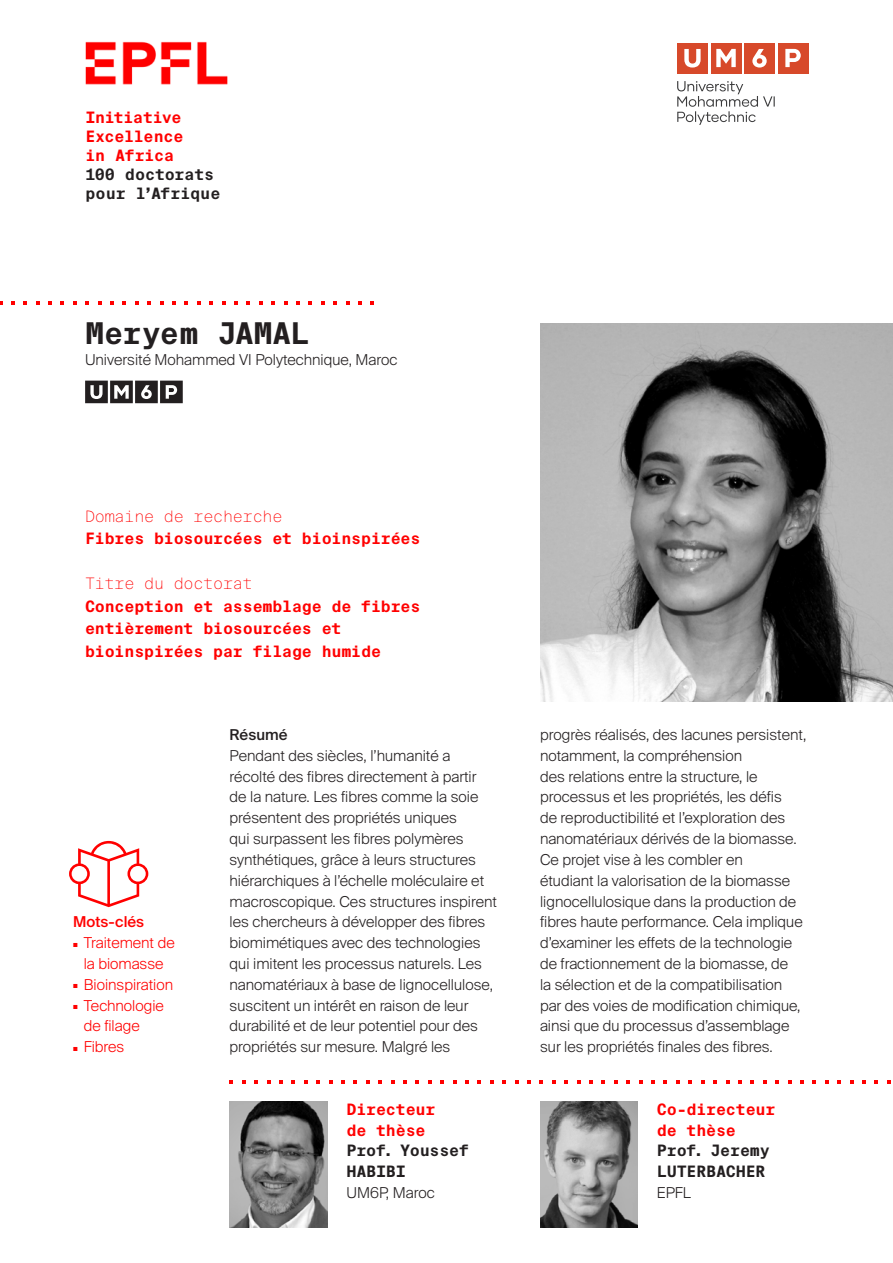
<style>
.page{position:relative;width:893px;height:1263px;background:#fff}
.page>*{position:absolute;margin:0;border:0;box-sizing:border-box;transform-origin:0 0}
.TXT_BODY{font:700 30px "Suisse Intl Mono";letter-spacing:-.025em;color:#231f20}
.EXERGUE{font:700 15.75px/22.5px "Suisse Intl Mono";letter-spacing:-.02em;color:#f00}
.EXERGUE-2{font:700 15.75px/20.9px "Suisse Intl Mono";letter-spacing:-.02em;color:#231f20}
.EXERGUE-3{font:100 15.75px "Suisse Intl Mono";letter-spacing:-.02em;color:#f00}
.TXT_BODY-2{font:700 15.75px "Suisse Intl Mono";letter-spacing:-.03em;color:#f00}
.TXT_BODY-3{font:700 15.75px "Suisse Intl Mono";letter-spacing:-.015em;color:#231f20}
.TXT_BODY-4{font:300 15px/20.9px "Suisse Intl";color:#231f20}
.t1{font:300 15px/20.9px "Suisse Intl";color:#f00;text-align:center}
.liste_puce{font:500 15px "Suisse Intl";color:#f00}
.TXT_BODY-5{font:500 15px "Suisse Intl";color:#231f20}
.s1{font-weight:500;font-size:7.5px}
</style>
<div class="page">
<img style="left:85px;top:41px;width:143px;height:44px">
<svg style="left:209px;top:301px;width:4px;height:3px"></svg>
<svg style="left:110px;top:301px;width:4px;height:3px"></svg>
<svg style="left:11px;top:301px;width:4px;height:3px"></svg>
<svg style="left:234px;top:301px;width:4px;height:3px"></svg>
<svg style="left:23px;top:301px;width:4px;height:3px"></svg>
<svg style="left:135px;top:301px;width:4px;height:3px"></svg>
<svg style="left:147px;top:301px;width:4px;height:3px"></svg>
<svg style="left:259px;top:301px;width:4px;height:3px"></svg>
<svg style="left:48px;top:301px;width:4px;height:3px"></svg>
<svg style="left:271px;top:301px;width:4px;height:3px"></svg>
<svg style="left:172px;top:301px;width:4px;height:3px"></svg>
<svg style="left:73px;top:301px;width:4px;height:3px"></svg>
<svg style="left:296px;top:301px;width:4px;height:3px"></svg>
<svg style="left:85px;top:301px;width:4px;height:3px"></svg>
<svg style="left:197px;top:301px;width:4px;height:3px"></svg>
<svg style="left:321px;top:301px;width:4px;height:3px"></svg>
<svg style="left:333px;top:301px;width:4px;height:3px"></svg>
<svg style="left:358px;top:301px;width:4px;height:3px"></svg>
<svg style="left:341px;top:1080px;width:4px;height:3px"></svg>
<svg style="left:564px;top:1080px;width:4px;height:3px"></svg>
<svg style="left:676px;top:1080px;width:4px;height:3px"></svg>
<svg style="left:242px;top:1080px;width:4px;height:3px"></svg>
<svg style="left:465px;top:1080px;width:4px;height:3px"></svg>
<svg style="left:688px;top:1080px;width:4px;height:3px"></svg>
<svg style="left:800px;top:1080px;width:4px;height:3px"></svg>
<svg style="left:254px;top:1080px;width:4px;height:3px"></svg>
<svg style="left:366px;top:1080px;width:4px;height:3px"></svg>
<svg style="left:589px;top:1080px;width:4px;height:3px"></svg>
<svg style="left:812px;top:1080px;width:4px;height:3px"></svg>
<svg style="left:378px;top:1080px;width:4px;height:3px"></svg>
<svg style="left:490px;top:1080px;width:4px;height:3px"></svg>
<svg style="left:713px;top:1080px;width:4px;height:3px"></svg>
<svg style="left:279px;top:1080px;width:4px;height:3px"></svg>
<svg style="left:502px;top:1080px;width:4px;height:3px"></svg>
<svg style="left:614px;top:1080px;width:4px;height:3px"></svg>
<svg style="left:837px;top:1080px;width:4px;height:3px"></svg>
<svg style="left:403px;top:1080px;width:4px;height:3px"></svg>
<svg style="left:626px;top:1080px;width:4px;height:3px"></svg>
<svg style="left:738px;top:1080px;width:4px;height:3px"></svg>
<svg style="left:304px;top:1080px;width:4px;height:3px"></svg>
<svg style="left:527px;top:1080px;width:4px;height:3px"></svg>
<svg style="left:750px;top:1080px;width:4px;height:3px"></svg>
<svg style="left:862px;top:1080px;width:4px;height:3px"></svg>
<svg style="left:316px;top:1080px;width:4px;height:3px"></svg>
<svg style="left:428px;top:1080px;width:4px;height:3px"></svg>
<svg style="left:651px;top:1080px;width:4px;height:3px"></svg>
<svg style="left:874px;top:1080px;width:4px;height:3px"></svg>
<svg style="left:440px;top:1080px;width:4px;height:3px"></svg>
<svg style="left:552px;top:1080px;width:4px;height:3px"></svg>
<svg style="left:775px;top:1080px;width:4px;height:3px"></svg>
<svg style="left:677px;top:81px;width:98px;height:44px"></svg>
<div style="left:677px;top:43px;width:31px;height:30px;background:#d7492a"></div>
<svg style="left:684px;top:49px;width:17px;height:19px"></svg>
<div style="left:711px;top:43px;width:30px;height:30px;background:#d7492a"></div>
<div style="left:744px;top:43px;width:31px;height:30px;background:#d7492a"></div>
<div style="left:778px;top:43px;width:30px;height:30px;background:#d7492a"></div>
<svg style="left:716px;top:49px;width:20px;height:18px"></svg>
<svg style="left:752px;top:49px;width:15px;height:19px"></svg>
<svg style="left:785px;top:49px;width:16px;height:18px"></svg>
<img style="left:540px;top:323px;width:353px;height:379px">
<img style="left:540px;top:1101px;width:98px;height:126px">
<img style="left:230px;top:1101px;width:97px;height:126px">
<svg style="left:85px;top:381px;width:98px;height:22px"></svg>
<p class="TXT_BODY-2" style="left:86px;top:108px;width:98px">Initiative</p>
<p class="TXT_BODY-2" style="left:86px;top:127px;width:100px">Excellence</p>
<p class="TXT_BODY-2" style="left:86px;top:146px;width:90px">in Africa</p>
<p class="TXT_BODY-3" style="left:86px;top:165px;width:130px">100 doctorats</p>
<p class="TXT_BODY-3" style="left:86px;top:184px;width:136px">pour l’Afrique</p>
<p class="TXT_BODY" style="left:85px;top:317px;width:226px">Meryem JAMAL</p>
<p class="TXT_BODY-4" style="left:85px;top:349px;width:314px">Université Mohammed VI Polytechnique, Maroc</p>
<p class="EXERGUE-3" style="left:85px;top:507px;width:199px">Domaine de recherche</p>
<p class="EXERGUE" style="left:85px;top:527px;width:337px">Fibres biosourcées et bioinspirées</p>
<p class="EXERGUE-3" style="left:85px;top:575px;width:169px">Titre du doctorat</p>
<p class="EXERGUE" style="left:85px;top:595px;width:337px">Conception et assemblage de fibres entièrement biosourcées et bioinspirées par filage humide</p>
<p class="liste_puce" style="left:73px;top:913px;width:73px">Mots-clés</p>
<p class="t1" style="left:73px;top:932px;width:103px"><span class="s1">■</span> Traitement de la biomasse</p>
<p class="t1" style="left:73px;top:974px;width:101px"><span class="s1">■</span> Bioinspiration</p>
<p class="t1" style="left:84px;top:995px;width:82px;text-align:left;text-indent:-11px"><span class="s1">■</span> Technologie de filage</p>
<p class="t1" style="left:73px;top:1037px;width:53px"><span class="s1">■</span> Fibres</p>
<p class="TXT_BODY-5" style="left:230px;top:726px;width:59px">Résumé</p>
<p class="TXT_BODY-4" style="left:230px;top:745px;width:269px">Pendant des siècles, l’humanité a récolté des fibres directement à partir de la nature. Les fibres comme la soie présentent des propriétés uniques<br>qui surpassent les fibres polymères synthétiques, grâce à leurs structures hiérarchiques à l’échelle moléculaire et macroscopique. Ces structures inspirent les chercheurs à développer des fibres biomimétiques avec des technologies qui imitent les processus naturels. Les nanomatériaux à base de lignocellulose, suscitent un intérêt en raison de leur durabilité et de leur potentiel pour des propriétés sur mesure. Malgré les</p>
<p class="EXERGUE" style="left:346px;top:1098px;width:91px">Directeur</p>
<p class="EXERGUE" style="left:346px;top:1119px;width:81px">de thèse</p>
<p class="EXERGUE-2" style="left:346px;top:1140px;width:124px">Prof. Youssef<br>HABIBI</p>
<p class="TXT_BODY-4" style="left:346px;top:1182px;width:90px">UM6P, Maroc</p>
<p class="TXT_BODY-4" style="left:540px;top:724px;width:268px">progrès réalisés, des lacunes persistent, notamment, la compréhension<br>des relations entre la structure, le processus et les propriétés, les défis<br>de reproductibilité et l’exploration des nanomatériaux dérivés de la biomasse.</p>
<p class="TXT_BODY-4" style="left:540px;top:849px;width:264px">Ce projet vise à les combler en<br>étudiant la valorisation de la biomasse lignocellulosique dans la production de fibres haute performance. Cela implique d’examiner les effets de la technologie de fractionnement de la biomasse, de la sélection et de la compatibilisation par des voies de modification chimique, ainsi que du processus d’assemblage sur les propriétés finales des fibres.</p>
<p class="EXERGUE" style="left:657px;top:1098px;width:120px">Co-directeur</p>
<p class="EXERGUE" style="left:657px;top:1119px;width:81px">de thèse</p>
<p class="EXERGUE-2" style="left:657px;top:1140px;width:114px">Prof. Jeremy</p>
<p class="EXERGUE-2" style="left:657px;top:1161px;width:110px">LUTERBACHER</p>
<p class="TXT_BODY-4" style="left:657px;top:1182px;width:36px">EPFL</p>
</div>
